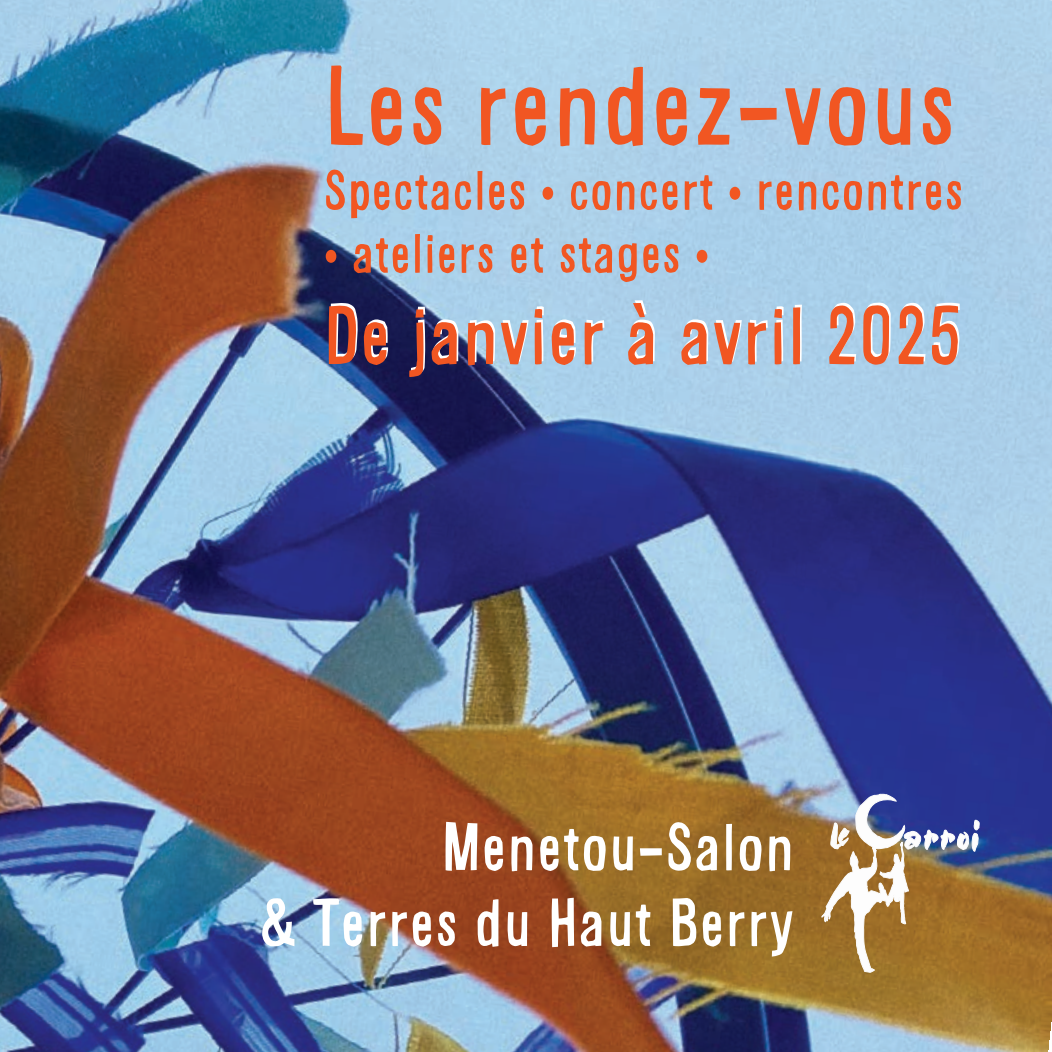
<style>
.page{position:relative;width:1052px;height:1052px;background:#fff}
.page>*{position:absolute;margin:0;border:0;box-sizing:border-box;transform-origin:0 0}
.t1{font:105px "Alsina Ultrajada";color:#f15622}
.t2{font:77px "Alsina Ultrajada";color:#f15622}
.t3{font:63px/75.6px "Alsina Ultrajada";color:#fff;text-align:right}
.t4{font:52.5px "Alsina Ultrajada";color:#f15622}
.s1{font-family:"Arial Narrow"}
</style>
<div class="page">
<img style="left:0;top:0;width:1052px;height:1052px">
<svg style="left:821px;top:794px;width:158px;height:178px"></svg>
<h1 class="t1" style="left:323px;top:30px;width:634px">Les rendez-vous</h1>
<p class="t4" style="left:323px;top:152px;width:642px">Spectacles <span class="s1">•</span> concert <span class="s1">•</span> rencontres</p>
<p class="t4" style="left:323px;top:215px;width:387px"><span class="s1">•</span> ateliers et stages <span class="s1">•</span></p>
<h2 class="t2" style="left:323px;top:280px;width:640px">De janvier à avril 2025</h2>
<p class="t3" style="left:260px;top:807px;width:536px">Menetou-Salon<br>&amp; Terres du Haut Berry</p>
</div>
